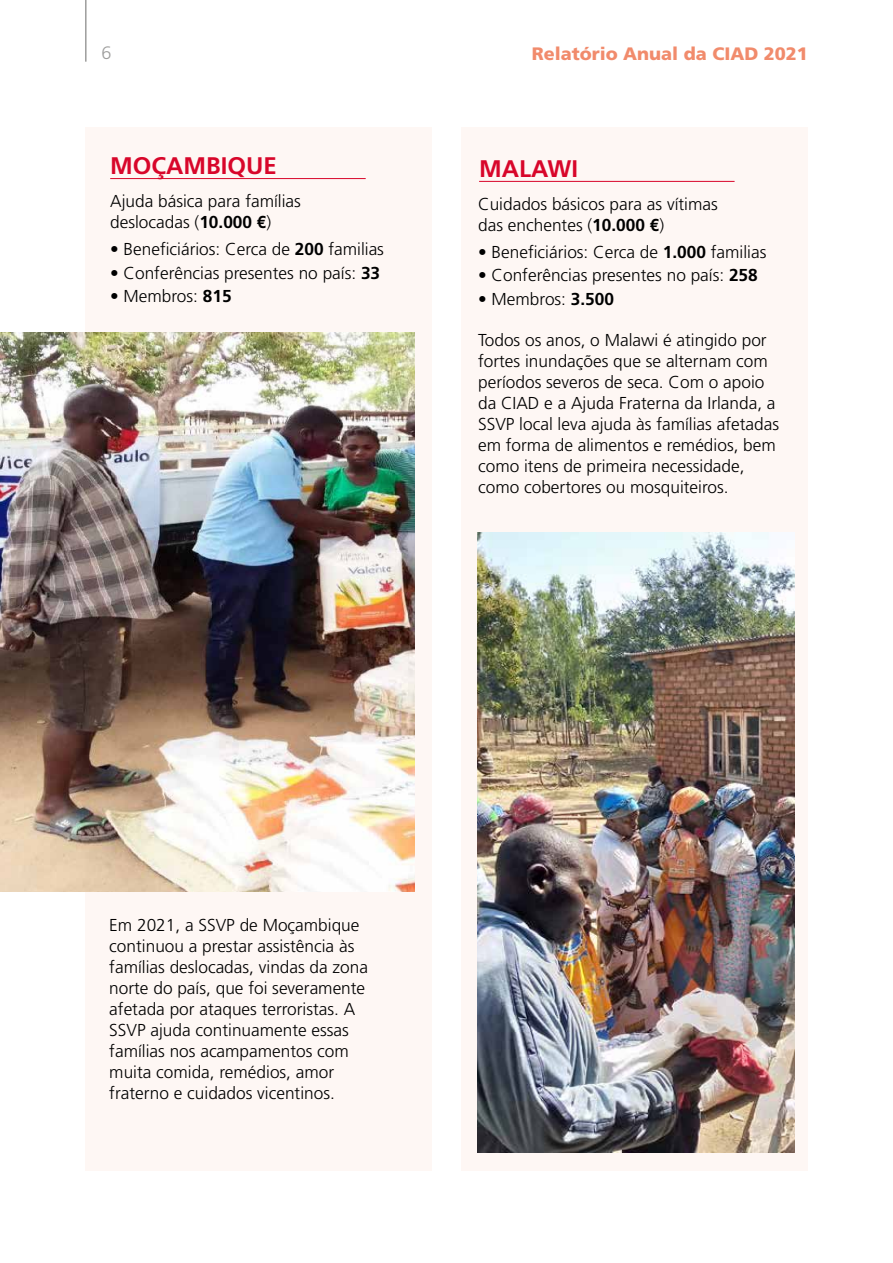
<style>
.page{position:relative;width:893px;height:1263px;background:#fff}
.page>*{position:absolute;margin:0;border:0;box-sizing:border-box;transform-origin:0 0}
.t1{font:700 24px "Frutiger";color:#d8062a}
.t2{font:900 18px "Frutiger";color:#f18b6c}
.t3{font:300 18px "Frutiger";color:#9d9d9c}
.t4{font:300 17.25px/21px "Frutiger";color:#000}
.s1{font-weight:700}
</style>
<div class="page">
<hr style="left:85px;top:0;width:2px;height:62px;background:#9d9d9c">
<div style="left:85px;top:128px;width:347px;height:1043px;background:#fef7f4"></div>
<hr style="left:110px;top:178px;width:256px;height:1px;background:#d8062a">
<div style="left:461px;top:128px;width:347px;height:1043px;background:#fef7f4"></div>
<hr style="left:479px;top:181px;width:256px;height:1px;background:#d8062a">
<img style="left:0;top:333px;width:414px;height:559px">
<img style="left:477px;top:533px;width:317px;height:619px">
<p class="t3" style="left:102px;top:43px;width:12px">6</p>
<p class="t2" style="left:532px;top:43px;width:278px">Relatório Anual da CIAD 2021</p>
<h1 class="t1" style="left:110px;top:151px;width:168px">MOÇAMBIQUE</h1>
<p class="t4" style="left:110px;top:191px;width:192px">Ajuda básica para famílias deslocadas (<span class="s1">10.000 €</span>)</p>
<p class="t4" style="left:110px;top:239px;width:275px">• Beneficiários: Cerca de <span class="s1">200</span> familias</p>
<p class="t4" style="left:110px;top:262px;width:272px">• Conferências presentes no país: <span class="s1">33</span></p>
<p class="t4" style="left:110px;top:286px;width:123px">• Membros: <span class="s1">815</span></p>
<h1 class="t1" style="left:479px;top:154px;width:101px">MALAWI</h1>
<p class="t4" style="left:478px;top:194px;width:241px">Cuidados básicos para as vítimas das enchentes (<span class="s1">10.000 €</span>)</p>
<p class="t4" style="left:478px;top:242px;width:290px">• Beneficiários: Cerca de <span class="s1">1.000</span> familias</p>
<p class="t4" style="left:478px;top:265px;width:281px">• Conferências presentes no país: <span class="s1">258</span></p>
<p class="t4" style="left:478px;top:288px;width:137px">• Membros: <span class="s1">3.500</span></p>
<p class="t4" style="left:478px;top:329px;width:302px">Todos os anos, o Malawi é atingido por fortes inundações que se alternam com períodos severos de seca. Com o apoio da CIAD e a Ajuda Fraterna da Irlanda, a SSVP local leva ajuda às famílias afetadas em forma de alimentos e remédios, bem como itens de primeira necessidade, como cobertores ou mosquiteiros.</p>
<p class="t4" style="left:109px;top:915px;width:260px">Em 2021, a SSVP de Moçambique continuou a prestar assistência às famílias deslocadas, vindas da zona norte do país, que foi severamente afetada por ataques terroristas. A<br>SSVP ajuda continuamente essas famílias nos acampamentos com muita comida, remédios, amor fraterno e cuidados vicentinos.</p>
</div>
